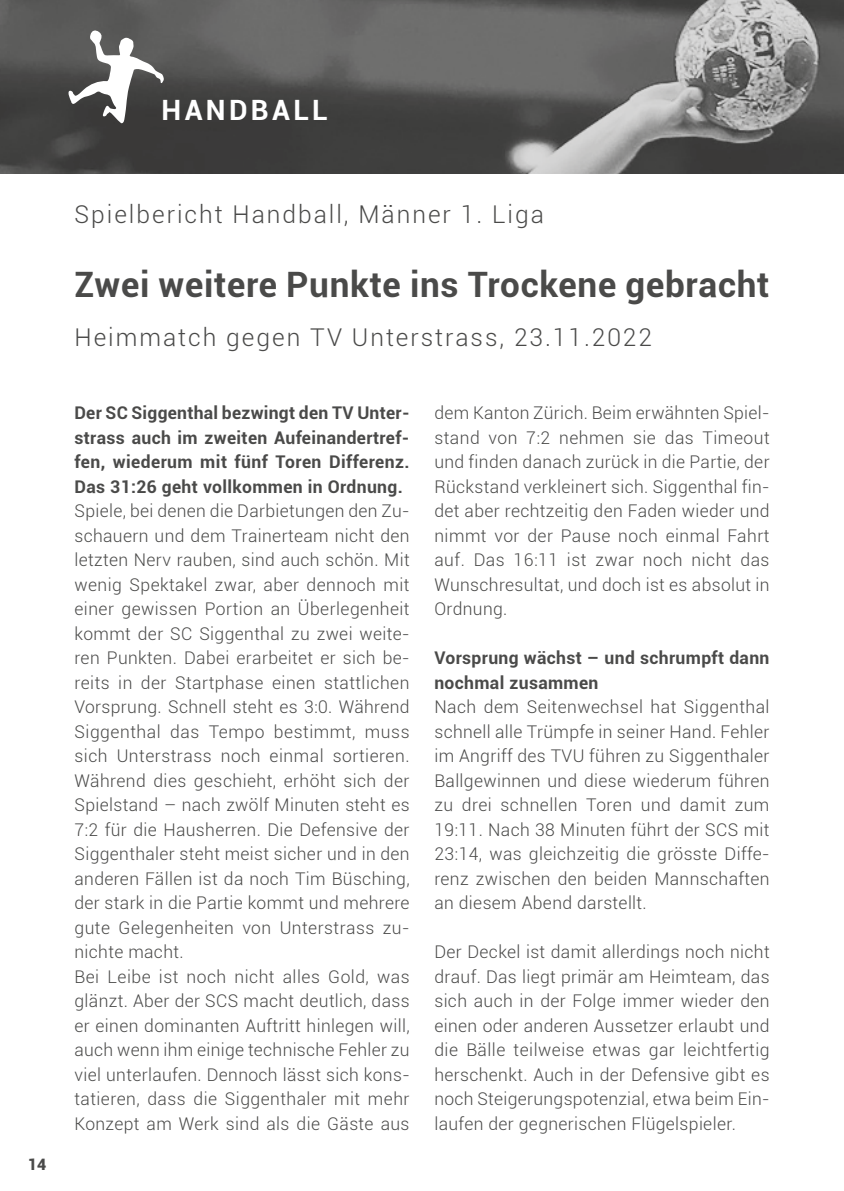
<style>
.page{position:relative;width:844px;height:1191px;background:#fff}
.page>*{position:absolute;margin:0;border:0;box-sizing:border-box;transform-origin:0 0}
.t1{font:700 35px "Roboto";letter-spacing:.02em;color:#4a4a49}
.t2{font:700 28px "Roboto";letter-spacing:.12em;color:#fff}
.t3{font:300 24.5px "Roboto";letter-spacing:.08em;color:#4a4a49}
.t4{font:300 17.5px/24.5px "Roboto";letter-spacing:.02em;color:#4a4a49;text-align:justify}
.t5{font:700 17.5px/24.5px "Roboto";letter-spacing:.02em;color:#4a4a49;text-align:justify}
.t6{font:900 15.75px "Roboto";color:#4a4a49}
</style>
<div class="page">
<img style="left:0;top:0;width:843px;height:174px">
<svg style="left:68px;top:29px;width:96px;height:94px"></svg>
<h2 class="t2" style="left:161px;top:94px;width:168px">HANDBALL</h2>
<p class="t6" style="left:28px;top:1157px;width:20px">14</p>
<h3 class="t3" style="left:74px;top:203px;width:471px">Spielbericht Handball, Männer 1. Liga</h3>
<h1 class="t1" style="left:74px;top:269px;width:696px">Zwei weitere Punkte ins Trockene gebracht</h1>
<h3 class="t3" style="left:74px;top:326px;width:579px">Heimmatch gegen TV Unterstrass, 23.11.2022</h3>
<p class="t5" style="left:74px;top:402px;width:336px">Der SC Siggenthal bezwingt den TV Unter&shy;strass auch im zweiten Aufeinandertref&shy;fen, wiederum mit fünf Toren Differenz.<br>Das 31:26 geht vollkommen in Ordnung.</p>
<p class="t4" style="left:74px;top:500px;width:336px;text-align:left">Spiele, bei denen die Darbietungen den Zu&shy;schauern und dem Trainerteam nicht den letzten Nerv rauben, sind auch schön. Mit wenig Spektakel zwar, aber dennoch mit einer gewissen Portion an Überlegenheit kommt der SC Siggenthal zu zwei weite&shy;ren Punkten. Dabei erarbeitet er sich be&shy;reits in der Startphase einen stattlichen Vorsprung. Schnell steht es 3:0. Während Siggenthal das Tempo bestimmt, muss sich Unterstrass noch einmal sortieren.<br>Während dies geschieht, erhöht sich der Spielstand – nach zwölf Minuten steht es 7:2 für die Hausherren. Die Defensive der Siggenthaler steht meist sicher und in den anderen Fällen ist da noch Tim Büsching, der stark in die Partie kommt und mehrere gute Gelegenheiten von Unterstrass zu&shy;nichte macht.<br>Bei Leibe ist noch nicht alles Gold, was glänzt. Aber der SCS macht deutlich, dass er einen dominanten Auftritt hinlegen will, auch wenn ihm einige technische Fehler zu viel unterlaufen. Dennoch lässt sich kons&shy;tatieren, dass die Siggenthaler mit mehr Konzept am Werk sind als die Gäste aus</p>
<p class="t4" style="left:434px;top:402px;width:336px">dem Kanton Zürich. Beim erwähnten Spiel&shy;stand von 7:2 nehmen sie das Timeout und finden danach zurück in die Partie, der Rückstand verkleinert sich. Siggenthal fin&shy;det aber rechtzeitig den Faden wieder und nimmt vor der Pause noch einmal Fahrt auf. Das 16:11 ist zwar noch nicht das Wunschresultat, und doch ist es absolut in Ordnung.</p>
<p class="t5" style="left:434px;top:647px;width:336px">Vorsprung wächst – und schrumpft dann nochmal zusammen</p>
<p class="t4" style="left:434px;top:696px;width:336px">Nach dem Seitenwechsel hat Siggenthal schnell alle Trümpfe in seiner Hand. Fehler im Angriff des TVU führen zu Siggenthaler Ballgewinnen und diese wiederum führen zu drei schnellen Toren und damit zum 19:11. Nach 38 Minuten führt der SCS mit 23:14, was gleichzeitig die grösste Diffe&shy;renz zwischen den beiden Mannschaften an diesem Abend darstellt.</p>
<p class="t4" style="left:434px;top:941px;width:336px">Der Deckel ist damit allerdings noch nicht drauf. Das liegt primär am Heimteam, das sich auch in der Folge immer wieder den einen oder anderen Aussetzer erlaubt und die Bälle teilweise etwas gar leichtfertig herschenkt. Auch in der Defensive gibt es noch Steigerungspotenzial, etwa beim Ein&shy;laufen der gegnerischen Flügelspieler.</p>
</div>
